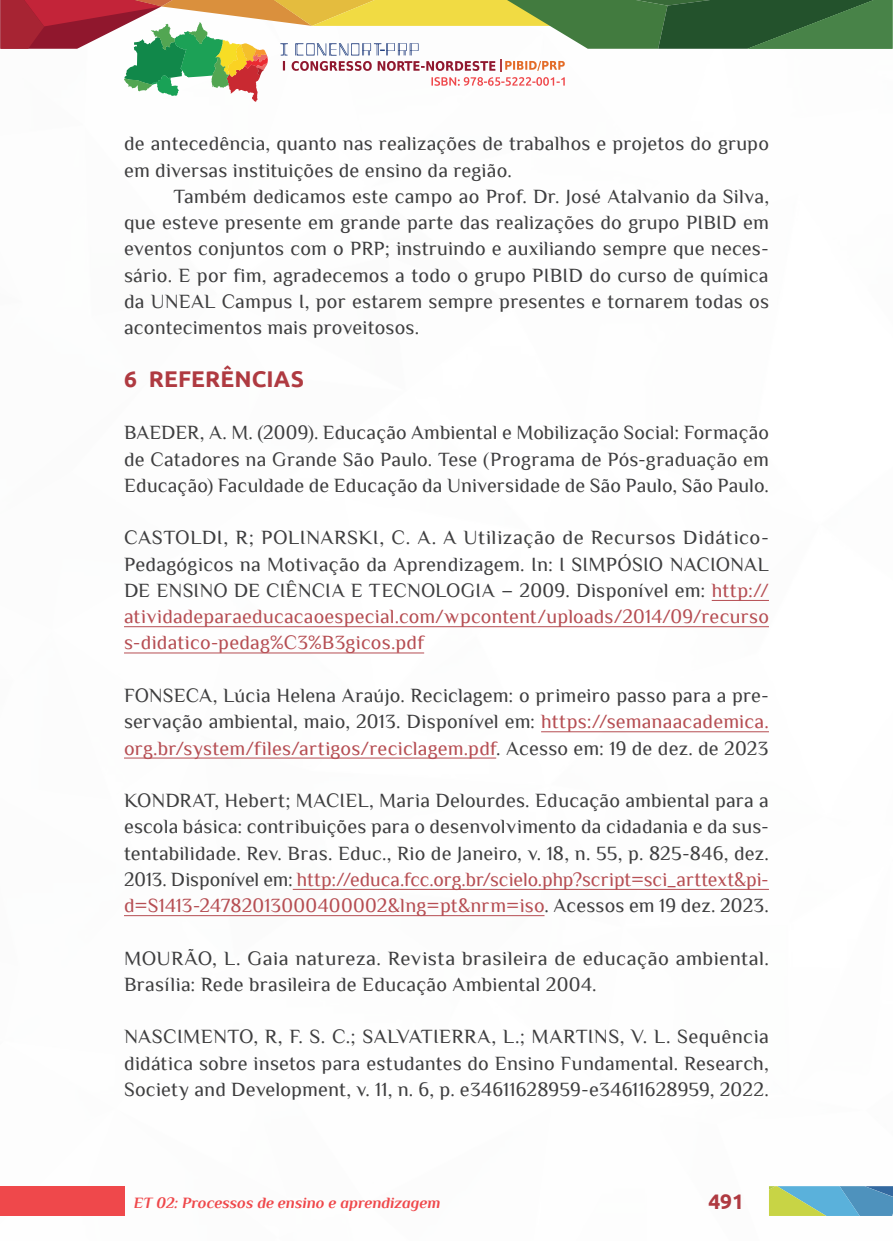
<style>
.page{position:relative;width:893px;height:1241px;background:#fff}
.page>*{position:absolute;margin:0;border:0;box-sizing:border-box;transform-origin:0 0}
._8_SUBTÍTULO_1{font:700 22.75px "Ubuntu";letter-spacing:.005em;color:#af3a41}
.t1{font:700 21px "Ubuntu";color:#af3a41}
._12_REFERENCIAS{font:20.12px/26.2px "Philosopher";letter-spacing:.01em;color:#3e3e3f;text-align:justify}
._6_CORPO{font:20.12px/26.2px "Philosopher";letter-spacing:.01em;color:#3e3e3f}
.t2{font:italic 700 15.75px "Philosopher";color:#ef484b}
.s1{color:#b64e53}
</style>
<div class="page">
<div style="left:0;top:1185px;width:124px;height:30px;background:#ef484b"></div>
<svg style="left:0;top:0;width:892px;height:102px"></svg>
<svg style="left:769px;top:1186px;width:124px;height:29px"></svg>
<hr style="left:712px;top:600px;width:57px;height:1px;background:#b64e53">
<hr style="left:124px;top:626px;width:645px;height:1px;background:#b64e53">
<hr style="left:124px;top:652px;width:300px;height:1px;background:#b64e53">
<hr style="left:541px;top:731px;width:228px;height:1px;background:#b64e53">
<hr style="left:124px;top:757px;width:372px;height:1px;background:#b64e53">
<hr style="left:293px;top:888px;width:476px;height:1px;background:#b64e53">
<hr style="left:124px;top:915px;width:420px;height:1px;background:#b64e53">
<p class="_6_CORPO" style="left:124px;top:131px;width:646px">de antecedência, quanto nas realizações de trabalhos e projetos do grupo em diversas instituições de ensino da região.</p>
<p class="_6_CORPO" style="left:124px;top:183px;width:647px;text-align:justify;text-indent:50px">Também dedicamos este campo ao Prof. Dr. José Atalvanio da Silva, que esteve presente em grande parte das realizações do grupo PIBID em eventos conjuntos com o PRP; instruindo e auxiliando sempre que neces&shy;sário. E por fim, agradecemos a todo o grupo PIBID do curso de química da UNEAL Campus I, por estarem sempre presentes e tornarem todas os acontecimentos mais proveitosos.</p>
<p class="_8_SUBTÍTULO_1" style="left:124px;top:365px;width:182px">6 REFERÊNCIAS</p>
<p class="_12_REFERENCIAS" style="left:124px;top:419px;width:646px">BAEDER, A. M. (2009). Educação Ambiental e Mobilização Social: Formação de Catadores na Grande São Paulo. Tese (Programa de Pós-graduação em Educação) Faculdade de Educação da Universidade de São Paulo, São Paulo.</p>
<p class="_12_REFERENCIAS" style="left:124px;top:524px;width:646px">CASTOLDI, R; POLINARSKI, C. A. A Utilização de Recursos Didático-Pedagógicos na Motivação da Aprendizagem. In: I SIMPÓSIO NACIONAL DE ENSINO DE CIÊNCIA E TECNOLOGIA – 2009. Disponível em: <span class="s1">http:// atividadeparaeducacaoespecial.com/wpcontent/uploads/2014/09/recurso s-didatico-pedag%C3%B3gicos.pdf</span></p>
<p class="_12_REFERENCIAS" style="left:124px;top:682px;width:646px">FONSECA, Lúcia Helena Araújo. Reciclagem: o primeiro passo para a pre&shy;servação ambiental, maio, 2013. Disponível em: <span class="s1">https://semanaacademica. org.br/system/files/artigos/reciclagem.pdf</span>. Acesso em: 19 de dez. de 2023</p>
<p class="_12_REFERENCIAS" style="left:124px;top:787px;width:646px">KONDRAT, Hebert; MACIEL, Maria Delourdes. Educação ambiental para a escola básica: contribuições para o desenvolvimento da cidadania e da sus&shy;tentabilidade. Rev. Bras. Educ., Rio de Janeiro, v. 18, n. 55, p. 825-846, dez.<br>2013. Disponível em: <span class="s1">http://educa.fcc.org.br/scielo.php?script=sci_arttext&amp;pi&shy;d=S1413-24782013000400002&amp;lng=pt&amp;nrm=iso</span>. Acessos em 19 dez. 2023.</p>
<p class="_12_REFERENCIAS" style="left:124px;top:944px;width:646px">MOURÃO, L. Gaia natureza. Revista brasileira de educação ambiental.<br>Brasília: Rede brasileira de Educação Ambiental 2004.</p>
<p class="_12_REFERENCIAS" style="left:124px;top:1023px;width:647px">NASCIMENTO, R, F. S. C.; SALVATIERRA, L.; MARTINS, V. L. Sequência didática sobre insetos para estudantes do Ensino Fundamental. Research, Society and Development, v. 11, n. 6, p. e34611628959-e34611628959, 2022.</p>
<p class="t2" style="left:134px;top:1193px;width:308px">ET 02: Processos de ensino e aprendizagem</p>
<p class="t1" style="left:708px;top:1188px;width:37px">491</p>
</div>
